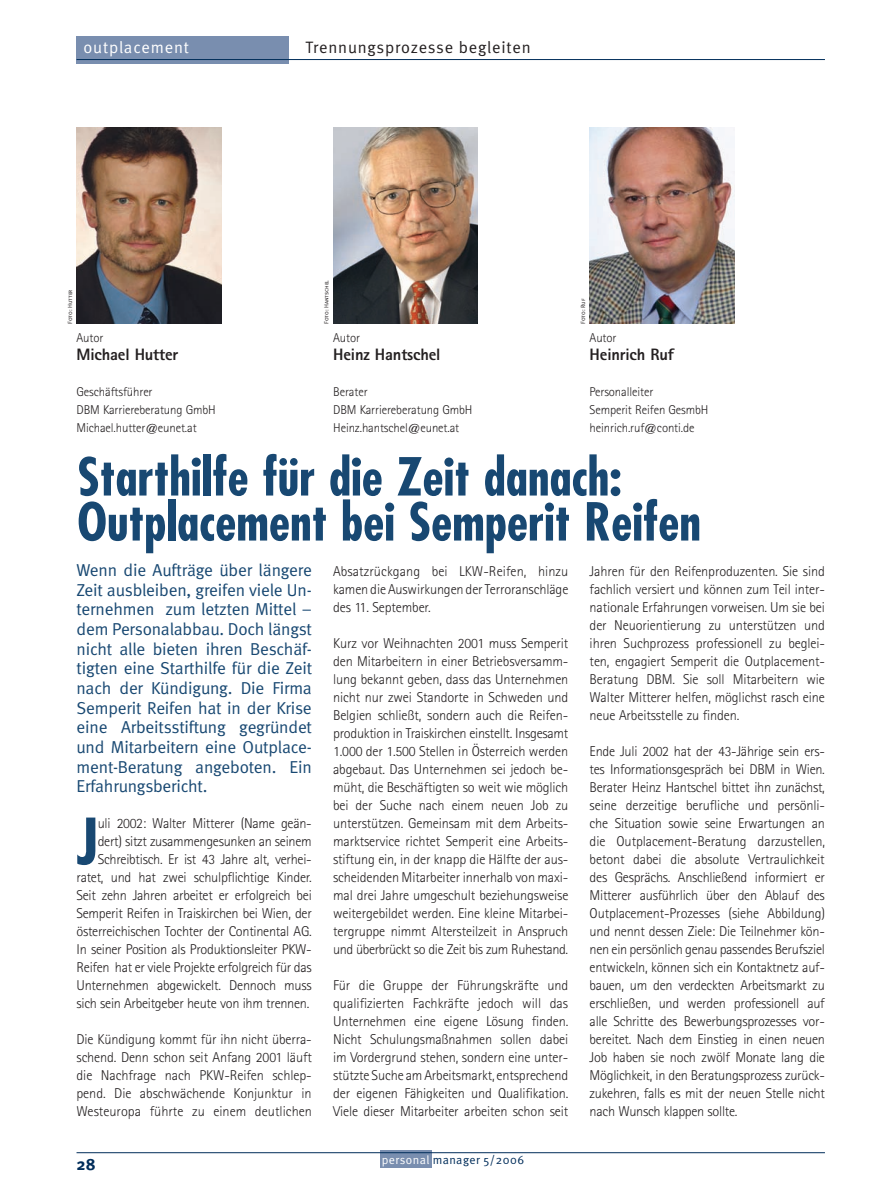
<style>
.page{position:relative;width:893px;height:1191px;background:#fff}
.page>*{position:absolute;margin:0;border:0;box-sizing:border-box;transform-origin:0 0}
.t1{font:700 condensed 61.95px "Futura";color:#184872}
.t2{font:700 condensed 51px/45px "Futura";color:#184872}
.t3{font:17.25px/19.6px "Meta Normal";letter-spacing:-.01em;color:#184872;text-align:justify}
.t4{font:800 16.5px "Rotis Sans Serif";letter-spacing:-.01em;color:#231f20}
.t5{font:16.5px "Meta Normal";letter-spacing:.045em;color:#231f20}
.t6{font:16.5px "Meta Normal";letter-spacing:.05em;color:#fff}
.t7{font:700 16.5px "Meta";color:#002d5a}
.t8{font:300 14.25px/18px "Rotis Sans Serif";letter-spacing:-.02em;color:#231f20;text-align:justify}
.t9{font:300 12.75px/18px "Rotis Sans Serif";letter-spacing:-.01em;color:#231f20}
.t10{font:12px "Meta Normal";letter-spacing:.04em;color:#002d5a}
.t11{font:6px "Meta Normal Caps";letter-spacing:-.02em;color:#231f20}
.s1{color:#fff}
</style>
<div class="page">
<div style="left:77px;top:36px;width:212px;height:28px;background:#798eaf"></div>
<hr style="left:77px;top:59px;width:748px;height:1px;background:#002d5a">
<div style="left:380px;top:1150px;width:51px;height:17px;background:#798eaf"></div>
<hr style="left:77px;top:1152px;width:748px;height:1px;background:#002d5a">
<img style="left:77px;top:128px;width:144px;height:195px">
<img style="left:333px;top:128px;width:145px;height:195px">
<img style="left:590px;top:128px;width:144px;height:195px">
<p class="t6" style="left:84px;top:38px;width:107px">outplacement</p>
<p class="t5" style="left:306px;top:38px;width:227px">Trennungsprozesse begleiten</p>
<p class="t11" style="left:67px;top:324px;width:36px;rotate:-90deg">Foto: Hutter</p>
<p class="t9" style="left:77px;top:329px;width:28px">Autor</p>
<p class="t4" style="left:77px;top:344px;width:103px">Michael Hutter</p>
<p class="t9" style="left:77px;top:383px;width:141px">Geschäftsführer<br>DBM Karriereberatung GmbH<br>Michael.hutter@eunet.at</p>
<p class="t11" style="left:323px;top:324px;width:45px;rotate:-90deg">Foto: Hantschel</p>
<p class="t9" style="left:333px;top:329px;width:28px">Autor</p>
<p class="t4" style="left:333px;top:344px;width:109px">Heinz Hantschel</p>
<p class="t9" style="left:333px;top:383px;width:141px">Berater<br>DBM Karriereberatung GmbH<br>Heinz.hantschel@eunet.at</p>
<p class="t11" style="left:580px;top:324px;width:27px;rotate:-90deg">Foto: Ruf</p>
<p class="t9" style="left:590px;top:329px;width:28px">Autor</p>
<p class="t4" style="left:590px;top:344px;width:86px">Heinrich Ruf</p>
<p class="t9" style="left:590px;top:383px;width:120px">Personalleiter<br>Semperit Reifen GesmbH heinrich.ruf@conti.de</p>
<h2 class="t2" style="left:77px;top:454px;width:625px">Starthilfe für die Zeit danach:<br>Outplacement bei Semperit Reifen</h2>
<p class="t3" style="left:77px;top:560px;width:237px">Wenn die Aufträge über längere Zeit ausbleiben, greifen viele Un&shy;ternehmen zum letzten Mittel – dem Personalabbau. Doch längst nicht alle bieten ihren Beschäf&shy;tigten eine Starthilfe für die Zeit nach der Kündigung. Die Firma Semperit Reifen hat in der Krise eine Arbeitsstiftung gegründet und Mitarbeitern eine Outplace&shy;ment-Beratung angeboten. Ein Erfahrungsbericht.</p>
<h1 class="t1" style="left:77px;top:803px;width:23px">J</h1>
<p class="t8" style="left:77px;top:814px;width:237px;text-align:right">uli 2002: Walter Mitterer (Name geän&shy;dert) sitzt zusammengesunken an seinem Schreibtisch. Er ist 43 Jahre alt, verhei&shy;ratet, und hat zwei schulpflichtige Kinder.<br>Seit zehn Jahren arbeitet er erfolgreich bei Semperit Reifen in Traiskirchen bei Wien, der österreichischen Tochter der Continental AG.<br>In seiner Position als Produktionsleiter PKW-Reifen hat er viele Projekte erfolgreich für das Unternehmen abgewickelt. Dennoch muss sich sein Arbeitgeber heute von ihm trennen.</p>
<p class="t8" style="left:77px;top:1030px;width:237px">Die Kündigung kommt für ihn nicht überra&shy;schend. Denn schon seit Anfang 2001 läuft die Nachfrage nach PKW-Reifen schlep&shy;pend. Die abschwächende Konjunktur in Westeuropa führte zu einem deutlichen</p>
<p class="t7" style="left:77px;top:1154px;width:20px">28</p>
<p class="t8" style="left:333px;top:562px;width:237px">Absatzrückgang bei LKW-Reifen, hinzu kamen die Auswirkungen der Terroranschläge des 11. September.</p>
<p class="t8" style="left:333px;top:634px;width:237px">Kurz vor Weihnachten 2001 muss Semperit den Mitarbeitern in einer Betriebsversamm&shy;lung bekannt geben, dass das Unternehmen nicht nur zwei Standorte in Schweden und Belgien schließt, sondern auch die Reifen&shy;produktion in Traiskirchen einstellt. Insgesamt 1.000 der 1.500 Stellen in Österreich werden abgebaut. Das Unternehmen sei jedoch be&shy;müht, die Beschäftigten so weit wie möglich bei der Suche nach einem neuen Job zu unterstützen. Gemeinsam mit dem Arbeits&shy;marktservice richtet Semperit eine Arbeits&shy;stiftung ein, in der knapp die Hälfte der aus&shy;scheidenden Mitarbeiter innerhalb von maxi&shy;mal drei Jahre umgeschult beziehungsweise weitergebildet werden. Eine kleine Mitarbei&shy;tergruppe nimmt Altersteilzeit in Anspruch und überbrückt so die Zeit bis zum Ruhestand.</p>
<p class="t8" style="left:333px;top:976px;width:237px">Für die Gruppe der Führungskräfte und qualifizierten Fachkräfte jedoch will das Unternehmen eine eigene Lösung finden.<br>Nicht Schulungsmaßnahmen sollen dabei im Vordergrund stehen, sondern eine unter&shy;stützte Suche am Arbeitsmarkt, entsprechend der eigenen Fähigkeiten und Qualifikation.<br>Viele dieser Mitarbeiter arbeiten schon seit</p>
<p class="t10" style="left:382px;top:1152px;width:144px"><span class="s1">personal</span> manager 5/2006</p>
<p class="t8" style="left:590px;top:562px;width:237px">Jahren für den Reifenproduzenten. Sie sind fachlich versiert und können zum Teil inter&shy;nationale Erfahrungen vorweisen. Um sie bei der Neuorientierung zu unterstützen und ihren Suchprozess professionell zu beglei&shy;ten, engagiert Semperit die Outplacement-Beratung DBM. Sie soll Mitarbeitern wie Walter Mitterer helfen, möglichst rasch eine neue Arbeitsstelle zu finden.</p>
<p class="t8" style="left:590px;top:742px;width:237px">Ende Juli 2002 hat der 43-Jährige sein ers&shy;tes Informationsgespräch bei DBM in Wien.<br>Berater Heinz Hantschel bittet ihn zunächst, seine derzeitige berufliche und persönli&shy;che Situation sowie seine Erwartungen an die Outplacement-Beratung darzustellen, betont dabei die absolute Vertraulichkeit des Gesprächs. Anschließend informiert er Mitterer ausführlich über den Ablauf des Outplacement-Prozesses (siehe Abbildung) und nennt dessen Ziele: Die Teilnehmer kön&shy;nen ein persönlich genau passendes Berufsziel entwickeln, können sich ein Kontaktnetz auf&shy;bauen, um den verdeckten Arbeitsmarkt zu erschließen, und werden professionell auf alle Schritte des Bewerbungsprozesses vor&shy;bereitet. Nach dem Einstieg in einen neuen Job haben sie noch zwölf Monate lang die Möglichkeit, in den Beratungsprozess zurück&shy;zukehren, falls es mit der neuen Stelle nicht nach Wunsch klappen sollte.</p>
</div>
